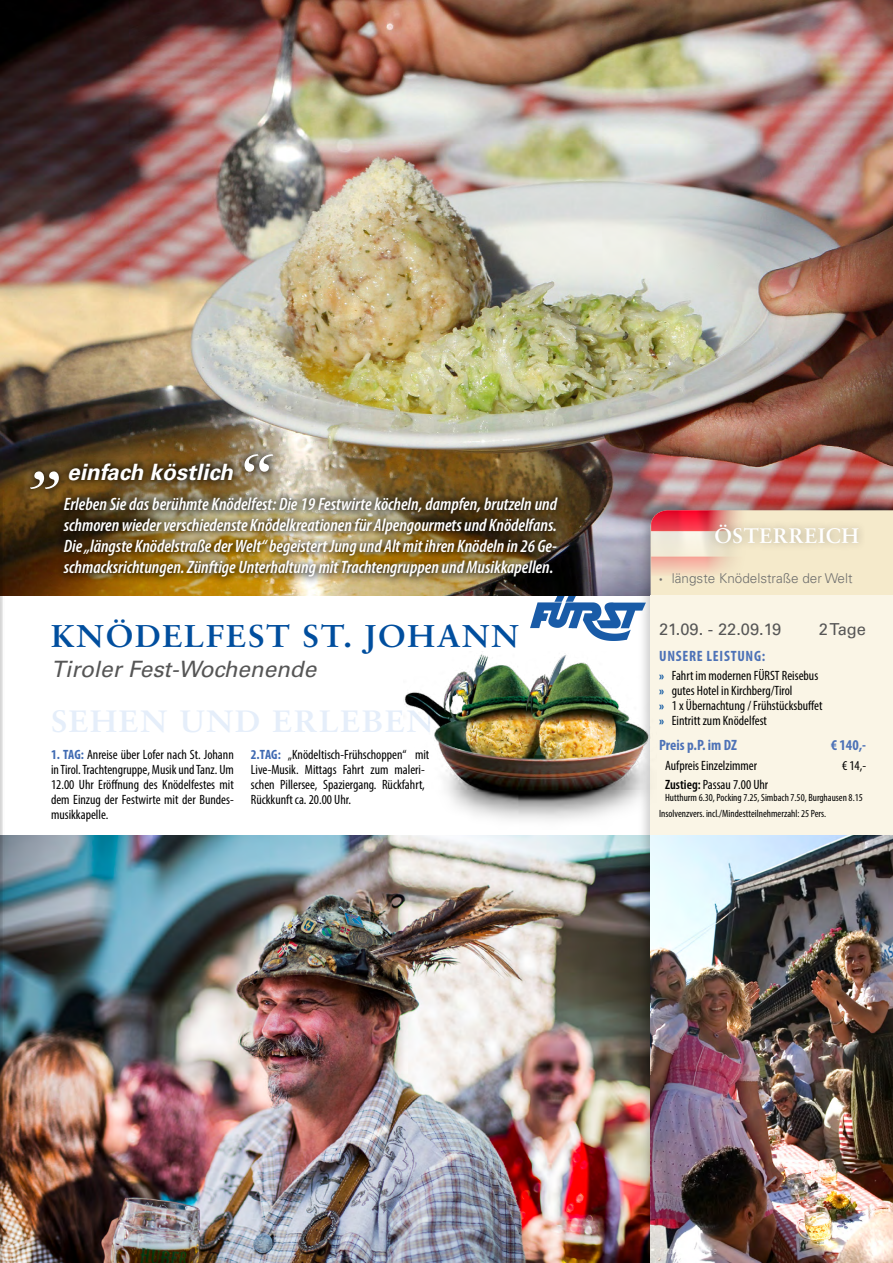
<style>
.page{position:relative;width:893px;height:1263px;background:#fff}
.page>*{position:absolute;margin:0;border:0;box-sizing:border-box;transform-origin:0 0}
.t1{font:75px "Sabon Italic Os F";color:#fff}
.t2{font:31.5px "Sabon Bold Os F";letter-spacing:.05em;color:#004e9e;scale:1.05 1}
.t3{font:30.9px "Sabon Bold Os F";letter-spacing:.05em;color:#e5eefa;scale:1.05 1}
.t4{font:italic 22.5px "Univers LT";color:#565656}
.t5{font:italic 700 22.5px "Univers LT";color:#fff}
.t6{font:21px "Sabon Bold Os F";letter-spacing:.03em;color:#fff}
.t7{font:italic 600 condensed 18px/21px "Myriad Pro";color:#fff;text-align:justify}
.t8{font:16.5px "Univers LT";color:#565656}
.t9{font:700 condensed 15px "Myriad Pro";letter-spacing:.05em;color:#4d72b7}
.t10{font:700 condensed 15px "Myriad Pro";color:#4d72b7}
.t11{font:condensed 13.5px/15px "Myriad Pro";color:#000}
.t12{font:300 13.5px "Univers LT";color:#6f6f6e}
.t13{font:condensed 10.5px/16.2px "Myriad Pro";color:#000}
.s1{font-weight:700;color:#3f6ab2}
.s2{font-family:"Myriad Pro";font-weight:700}
.s3{font-weight:700;font-stretch:normal;font-size:12px;color:#004e9e}
.s4{font-weight:600}
</style>
<div class="page">
<img style="left:5px;top:836px;width:632px;height:427px">
<img style="left:0;top:0;width:893px;height:595px">
<div style="left:55px;top:489px;width:511px;height:97px;background:#000;opacity:.8"></div>
<svg style="left:22px;top:446px;width:260px;height:52px;background:#67512e"></svg>
<div style="left:637px;top:497px;width:256px;height:766px;background:#000;opacity:.2"></div>
<div style="left:651px;top:510px;width:242px;height:85px;background:#f5eacb"></div>
<div style="left:651px;top:595px;width:242px;height:668px;background:#faf5e6"></div>
<img style="left:0;top:485px;width:5px;height:778px">
<img style="left:651px;top:510px;width:99px;height:66px">
<div style="left:706px;top:516px;width:160px;height:36px;background:#000;opacity:.3"></div>
<img style="left:404px;top:652px;width:247px;height:178px">
<img style="left:651px;top:836px;width:242px;height:427px">
<img style="left:530px;top:596px;width:115px;height:44px">
<h1 class="t1" style="left:26px;top:410px;width:43px">„</h1>
<h3 class="t5" style="left:67px;top:458px;width:167px">einfach köstlich</h3>
<h1 class="t1" style="left:233px;top:437px;width:43px">“</h1>
<p class="t7" style="left:64px;top:494px;width:495px">Erleben Sie das berühmte Knödelfest: Die 19 Festwirte köcheln, dampfen, brutzeln und schmoren wieder verschiedenste Knödelkreationen für Alpengourmets und Knödelfans.<br>Die „längste Knödelstraße der Welt“ begeistert Jung und Alt mit ihren Knödeln in 26 Ge&shy;schmacksrichtungen. Zünftige Unterhaltung mit Trachtengruppen und Musikkapellen.</p>
<h2 class="t2" style="left:51px;top:617px;width:447px">KNÖDELFEST ST. JOHANN</h2>
<h3 class="t4" style="left:51px;top:656px;width:267px">Tiroler Fest-Wochenende</h3>
<h3 class="t3" style="left:51px;top:702px;width:366px">SEHEN UND ERLEBEN</h3>
<p class="t11" style="left:51px;top:746px;width:184px;text-align:justify"><span class="s1">1. TAG:</span> Anreise über Lofer nach St. Johann inTirol.Trachtengruppe, Musik undTanz. Um 12.00 Uhr Eröffnung des Knödelfestes mit dem Einzug der Festwirte mit der Bundes&shy;musikkapelle.</p>
<p class="t11" style="left:251px;top:746px;width:180px"><span class="s1">2.TAG:</span> „Knödeltisch-Frühschoppen“ mit Live-Musik. Mittags Fahrt zum maleri&shy;schen Pillersee, Spaziergang. Rückfahrt, Rückkunft ca. 20.00 Uhr.</p>
<h3 class="t6" style="left:714px;top:522px;width:146px">ÖSTERREICH</h3>
<p class="t12" style="left:659px;top:570px;width:195px"><span class="s2">·</span> längste Knödelstraße der Welt</p>
<p class="t8" style="left:659px;top:620px;width:124px">21.09. - 22.09.19</p>
<p class="t8" style="left:819px;top:620px;width:49px">2Tage</p>
<p class="t9" style="left:659px;top:647px;width:108px">UNSERE LEISTUNG:</p>
<p class="t11" style="left:659px;top:668px;width:165px"><span class="s3">»</span> Fahrt im modernen FÜRST Reisebus <span class="s3">»</span> gutes Hotel in Kirchberg/Tirol<br><span class="s3">»</span> 1 x Übernachtung / Frühstücksbuffet <span class="s3">»</span> Eintritt zum Knödelfest</p>
<p class="t10" style="left:659px;top:736px;width:79px">Preis p.P. im DZ</p>
<p class="t9" style="left:831px;top:736px;width:37px">€ 140,-</p>
<p class="t11" style="left:665px;top:757px;width:94px">Aufpreis Einzelzimmer</p>
<p class="t11" style="left:842px;top:757px;width:26px">€ 14,-</p>
<p class="t11" style="left:665px;top:777px;width:105px"><span class="s4">Zustieg:</span> Passau 7.00 Uhr</p>
<p class="t13" style="left:659px;top:789px;width:205px;text-indent:6px">Hutthurm 6.30, Pocking 7.25, Simbach 7.50, Burghausen 8.15<br>Insolvenzvers. incl./Mindestteilnehmerzahl: 25 Pers.</p>
</div>
